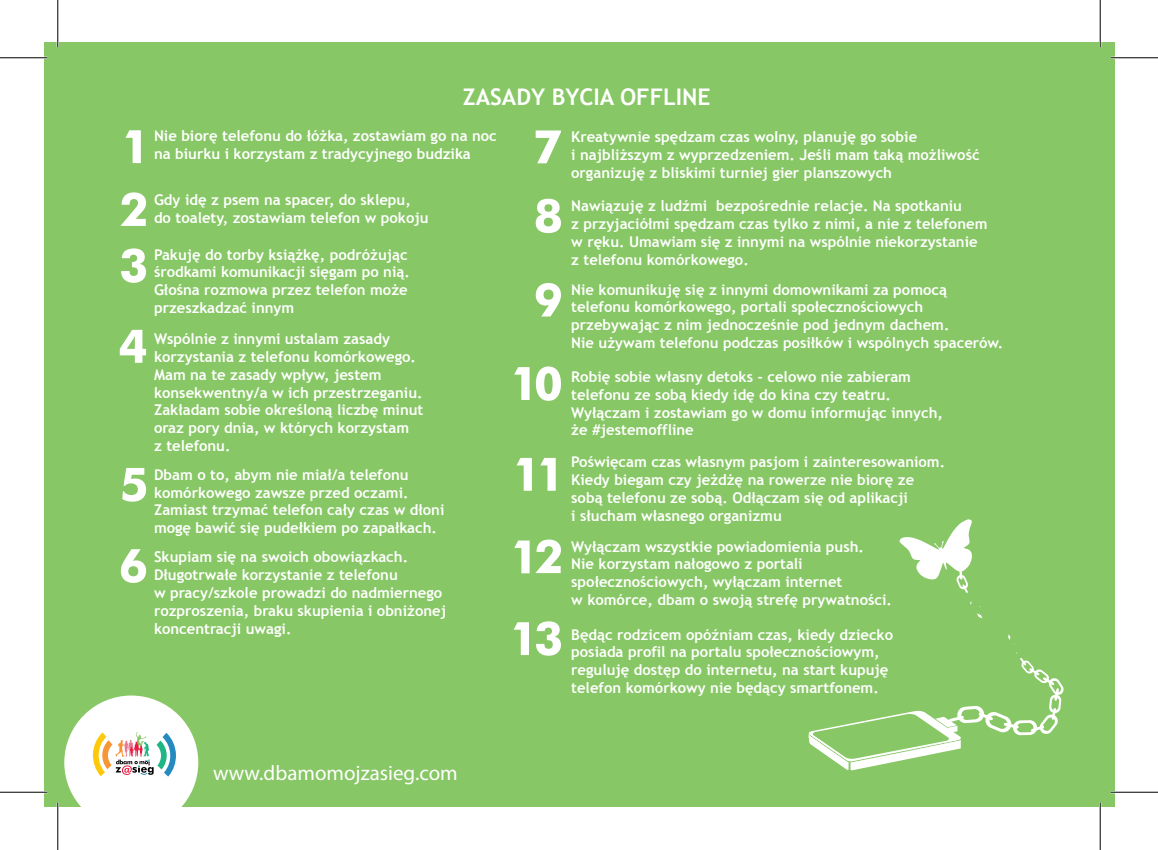
<style>
.page{position:relative;width:1158px;height:850px;background:#fff}
.page>*{position:absolute;margin:0;border:0;box-sizing:border-box;transform-origin:0 0}
.t1{font:700 22.93px "Trebuchet MS";color:#fff}
.t2{font:21px "Myriad Pro";color:#fff}
.t3{font:700 14.88px/17.8px "Trebuchet MS";color:#fff}
</style>
<div class="page">
<div style="left:45px;top:43px;width:1069px;height:764px;background:#87c765"></div>
<svg style="left:64px;top:695px;width:134px;height:112px"></svg>
<svg style="left:808px;top:652px;width:256px;height:118px"></svg>
<svg style="left:1008px;top:634px;width:3px;height:6px"></svg>
<svg style="left:899px;top:519px;width:73px;height:74px"></svg>
<svg style="left:977px;top:613px;width:5px;height:5px"></svg>
<svg style="left:125px;top:130px;width:16px;height:33px"></svg>
<svg style="left:120px;top:192px;width:26px;height:34px"></svg>
<svg style="left:121px;top:248px;width:25px;height:35px"></svg>
<svg style="left:120px;top:330px;width:26px;height:33px"></svg>
<svg style="left:122px;top:468px;width:24px;height:33px"></svg>
<svg style="left:121px;top:549px;width:25px;height:34px"></svg>
<svg style="left:535px;top:130px;width:26px;height:33px"></svg>
<svg style="left:535px;top:199px;width:26px;height:34px"></svg>
<svg style="left:535px;top:283px;width:26px;height:33px"></svg>
<svg style="left:514px;top:366px;width:47px;height:35px"></svg>
<svg style="left:540px;top:458px;width:15px;height:33px"></svg>
<svg style="left:516px;top:458px;width:16px;height:33px"></svg>
<svg style="left:514px;top:540px;width:15px;height:33px"></svg>
<svg style="left:535px;top:539px;width:26px;height:34px"></svg>
<svg style="left:513px;top:622px;width:16px;height:33px"></svg>
<svg style="left:536px;top:621px;width:25px;height:34px"></svg>
<hr style="left:0;top:57px;width:47px;height:2px;background:#fff">
<hr style="left:1110px;top:57px;width:47px;height:2px;background:#fff">
<hr style="left:0;top:791px;width:47px;height:2px;background:#fff">
<hr style="left:1110px;top:791px;width:47px;height:2px;background:#fff">
<hr style="left:57px;top:0;width:2px;height:47px;background:#fff">
<hr style="left:57px;top:802px;width:2px;height:48px;background:#fff">
<hr style="left:1098px;top:0;width:3px;height:47px;background:#fff">
<hr style="left:1098px;top:802px;width:3px;height:48px;background:#fff">
<hr style="left:0;top:57px;width:47px;height:1px;background:#000">
<hr style="left:1110px;top:57px;width:47px;height:1px;background:#000">
<hr style="left:0;top:792px;width:47px;height:1px;background:#000">
<hr style="left:1110px;top:792px;width:47px;height:1px;background:#000">
<hr style="left:57px;top:0;width:1px;height:47px;background:#000">
<hr style="left:57px;top:802px;width:1px;height:48px;background:#000">
<hr style="left:1099px;top:0;width:1px;height:47px;background:#000">
<hr style="left:1099px;top:802px;width:1px;height:48px;background:#000">
<h1 class="t1" style="left:463px;top:83px;width:249px">ZASADY BYCIA OFFLINE</h1>
<p class="t3" style="left:154px;top:127px;width:344px">Nie biorę telefonu do łóżka, zostawiam go na noc na biurku i korzystam z tradycyjnego budzika</p>
<p class="t3" style="left:154px;top:191px;width:276px">Gdy idę z psem na spacer, do sklepu, do toalety, zostawiam telefon w pokoju</p>
<p class="t3" style="left:154px;top:245px;width:257px">Pakuję do torby książkę, podróżując środkami komunikacji sięgam po nią.<br>Głośna rozmowa przez telefon może przeszkadzać innym</p>
<p class="t3" style="left:154px;top:330px;width:271px">Wspólnie z innymi ustalam zasady korzystania z telefonu komórkowego.<br>Mam na te zasady wpływ, jestem konsekwentny/a w ich przestrzeganiu.<br>Zakładam sobie określoną liczbę minut oraz pory dnia, w których korzystam<br>z telefonu.</p>
<p class="t3" style="left:154px;top:465px;width:292px">Dbam o to, abym nie miał/a telefonu komórkowego zawsze przed oczami.<br>Zamiast trzymać telefon cały czas w dłoni mogę bawić się pudełkiem po zapałkach.</p>
<p class="t3" style="left:154px;top:548px;width:293px">Skupiam się na swoich obowiązkach.<br>Długotrwałe korzystanie z telefonu<br>w pracy/szkole prowadzi do nadmiernego rozproszenia, braku skupienia i obniżonej koncentracji uwagi.</p>
<h2 class="t2" style="left:213px;top:760px;width:246px">www.dbamomojzasieg.com</h2>
<p class="t3" style="left:571px;top:128px;width:410px">Kreatywnie spędzam czas wolny, planuję go sobie<br>i najbliższym z wyprzedzeniem. Jeśli mam taką możliwość organizuję z bliskimi turniej gier planszowych</p>
<p class="t3" style="left:571px;top:197px;width:417px">Nawiązuję z ludźmi bezpośrednie relacje. Na spotkaniu<br>z przyjaciółmi spędzam czas tylko z nimi, a nie z telefonem w ręku. Umawiam się z innymi na wspólnie niekorzystanie z telefonu komórkowego.</p>
<p class="t3" style="left:571px;top:280px;width:433px">Nie komunikuję się z innymi domownikami za pomocą telefonu komórkowego, portali społecznościowych przebywając z nim jednocześnie pod jednym dachem.<br>Nie używam telefonu podczas posiłków i wspólnych spacerów.</p>
<p class="t3" style="left:571px;top:367px;width:373px">Robię sobie własny detoks - celowo nie zabieram telefonu ze sobą kiedy idę do kina czy teatru.<br>Wyłączam i zostawiam go w domu informując innych, że #jestemoffline</p>
<p class="t3" style="left:571px;top:453px;width:375px">Poświęcam czas własnym pasjom i zainteresowaniom.<br>Kiedy biegam czy jeżdżę na rowerze nie biorę ze sobą telefonu ze sobą. Odłączam się od aplikacji<br>i słucham własnego organizmu</p>
<p class="t3" style="left:571px;top:537px;width:322px">Wyłączam wszystkie powiadomienia push.<br>Nie korzystam nałogowo z portali społecznościowych, wyłączam internet<br>w komórce, dbam o swoją strefę prywatności.</p>
<p class="t3" style="left:571px;top:625px;width:323px">Będąc rodzicem opóźniam czas, kiedy dziecko posiada profil na portalu społecznościowym, reguluję dostęp do internetu, na start kupuję telefon komórkowy nie będący smartfonem.</p>
</div>
